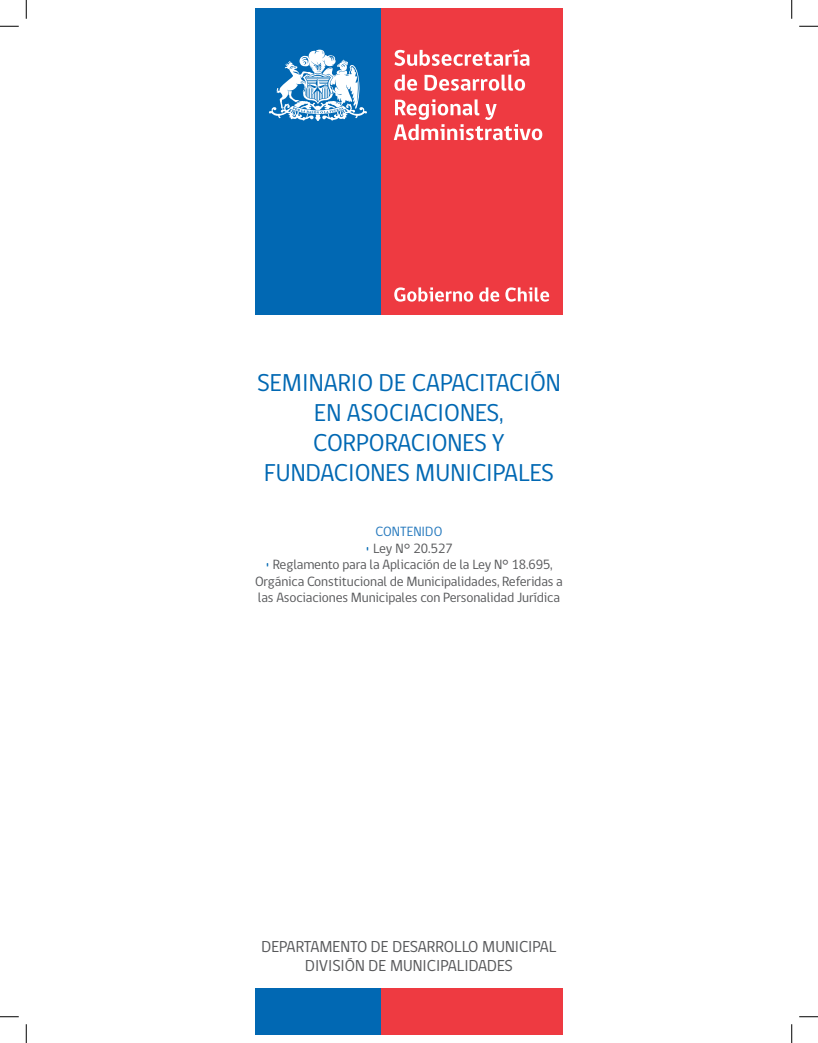
<style>
.page{position:relative;width:818px;height:1043px;background:#fff}
.page>*{position:absolute;margin:0;border:0;box-sizing:border-box;transform-origin:0 0}
.t1{font:25px/30px "gob CL";color:#0168b3;text-align:center}
.t2{font:16.25px "gob CL";color:#57585a}
.t3{font:13.75px/16.5px "gob CL";letter-spacing:-.01em;color:#57585a}
.t4{font:13.75px "gob CL";color:#277abe}
.s1{color:#0168b3}
</style>
<div class="page">
<div style="left:255px;top:9px;width:126px;height:306px;background:#0168b3"></div>
<div style="left:381px;top:9px;width:182px;height:306px;background:#ee3a41"></div>
<svg style="left:269px;top:49px;width:98px;height:72px"></svg>
<svg style="left:394px;top:49px;width:135px;height:17px"></svg>
<svg style="left:394px;top:75px;width:23px;height:16px"></svg>
<svg style="left:424px;top:75px;width:101px;height:16px"></svg>
<svg style="left:394px;top:99px;width:148px;height:41px"></svg>
<svg style="left:394px;top:287px;width:79px;height:14px"></svg>
<svg style="left:479px;top:287px;width:20px;height:14px"></svg>
<svg style="left:505px;top:287px;width:44px;height:14px"></svg>
<div style="left:255px;top:988px;width:126px;height:46px;background:#0168b3"></div>
<div style="left:381px;top:988px;width:182px;height:46px;background:#ee3a41"></div>
<svg style="left:0;top:25px;width:19px;height:2px"></svg>
<svg style="left:799px;top:25px;width:19px;height:2px"></svg>
<svg style="left:0;top:1016px;width:19px;height:1px"></svg>
<svg style="left:799px;top:1016px;width:19px;height:1px"></svg>
<svg style="left:25px;top:0;width:2px;height:19px"></svg>
<svg style="left:25px;top:1024px;width:2px;height:18px"></svg>
<svg style="left:791px;top:0;width:1px;height:19px"></svg>
<svg style="left:791px;top:1024px;width:1px;height:18px"></svg>
<p class="t1" style="left:257px;top:368px;width:305px">SEMINARIO DE CAPACITACIÓN<br>EN ASOCIACIONES,</p>
<p class="t1" style="left:313px;top:428px;width:193px">CORPORACIONES Y</p>
<p class="t1" style="left:264px;top:458px;width:291px">FUNDACIONES MUNICIPALES</p>
<p class="t4" style="left:375px;top:522px;width:68px">CONTENIDO</p>
<p class="t3" style="left:365px;top:540px;width:89px"><span class="s1">•</span> Ley N° 20.527</p>
<p class="t3" style="left:265px;top:557px;width:289px"><span class="s1">•</span> Reglamento para la Aplicación de la Ley N° 18.695,</p>
<p class="t3" style="left:255px;top:573px;width:309px">Orgánica Constitucional de Municipalidades, Referidas a las Asociaciones Municipales con Personalidad Jurídica</p>
<p class="t2" style="left:261px;top:935px;width:296px">DEPARTAMENTO DE DESARROLLO MUNICIPAL</p>
<p class="t2" style="left:305px;top:954px;width:209px">DIVISIÓN DE MUNICIPALIDADES</p>
</div>
